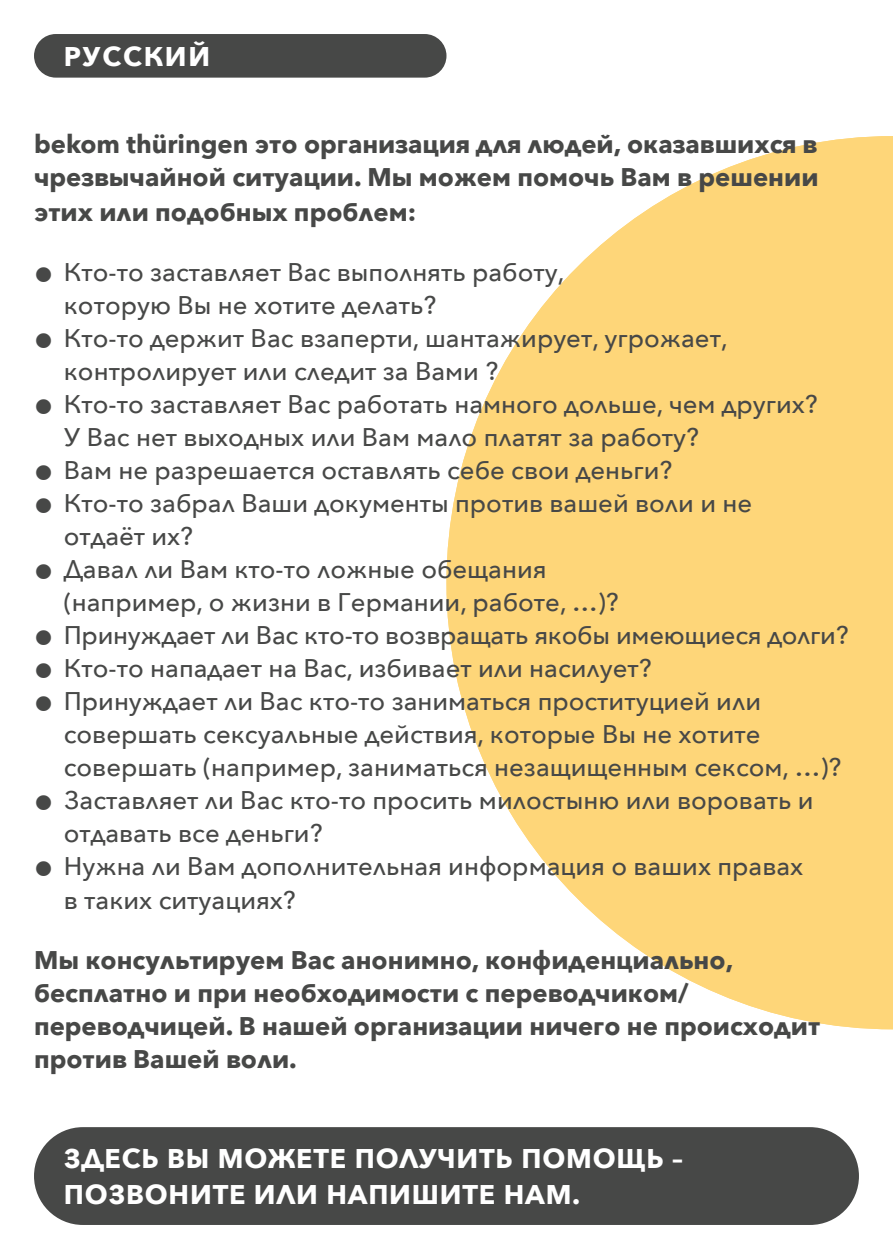
<style>
.page{position:relative;width:893px;height:1259px;background:#fff}
.page>*{position:absolute;margin:0;border:0;box-sizing:border-box;transform-origin:0 0}
.t1{font:700 27px/36px "Avenir Next";letter-spacing:.03em;color:#fff}
.t2{font:700 27px "Avenir Next";letter-spacing:.07em;color:#fff}
.t3{font:500 25.5px/33px "Avenir Next";color:#474847}
.t4{font:700 25.5px/33px "Avenir Next";color:#474847;text-align:justify}
</style>
<div class="page">
<div style="left:34px;top:34px;width:412px;height:44px;background:#474847;border-radius:22px"></div>
<div style="left:34px;top:1127px;width:825px;height:98px;background:#474847;border-radius:49px"></div>
<svg style="left:446px;top:136px;width:447px;height:893px;fill:#fed679"></svg>
<p class="t2" style="left:64px;top:33px;width:148px">РУССКИЙ</p>
<p class="t4" style="left:34px;top:127px;width:786px">bekom thüringen это организация для людей, оказавшихся в чрезвычайной ситуации. Мы можем помочь Вам в решении этих или подобных проблем:</p>
<p class="t3" style="left:64px;top:254px;width:502px;text-indent:-30px">● Кто-то заставляет Вас выполнять работу, которую Вы не хотите делать?</p>
<p class="t3" style="left:64px;top:320px;width:665px;text-indent:-30px">● Кто-то держит Вас взаперти, шантажирует, угрожает, контролирует или следит за Вами ?</p>
<p class="t3" style="left:64px;top:386px;width:755px;text-indent:-30px">● Кто-то заставляет Вас работать намного дольше, чем других?<br>У Вас нет выходных или Вам мало платят за работу?</p>
<p class="t3" style="left:34px;top:452px;width:640px">● Вам не разрешается оставлять себе свои деньги?</p>
<p class="t3" style="left:64px;top:485px;width:690px;text-indent:-30px">● Кто-то забрал Ваши документы против вашей воли и не отдаёт их?</p>
<p class="t3" style="left:64px;top:551px;width:556px;text-indent:-30px">● Давал ли Вам кто-то ложные обещания (например, о жизни в Германии, работе, …)?</p>
<p class="t3" style="left:34px;top:617px;width:816px">● Принуждает ли Вас кто-то возвращать якобы имеющиеся долги?</p>
<p class="t3" style="left:34px;top:650px;width:619px">● Кто-то нападает на Вас, избивает или насилует?</p>
<p class="t3" style="left:64px;top:683px;width:779px;text-indent:-30px">● Принуждает ли Вас кто-то заниматься проституцией или совершать сексуальные действия, которые Вы не хотите совершать (например, заниматься незащищенным сексом, …)?</p>
<p class="t3" style="left:64px;top:782px;width:751px;text-indent:-30px">● Заставляет ли Вас кто-то просить милостыню или воровать и отдавать все деньги?</p>
<p class="t3" style="left:64px;top:848px;width:741px;line-height:34.5px;text-indent:-30px">● Нужна ли Вам дополнительная информация о ваших правах в таких ситуациях?</p>
<p class="t4" style="left:34px;top:943px;width:788px;text-align:left">Мы консультируем Вас анонимно, конфиденциально, бесплатно и при необходимости с переводчиком/ переводчицей. В нашей организации ничего не происходит против Вашей воли.</p>
<p class="t1" style="left:64px;top:1139px;width:621px">ЗДЕСЬ ВЫ МОЖЕТЕ ПОЛУЧИТЬ ПОМОЩЬ –<br>ПОЗВОНИТЕ ИЛИ НАПИШИТЕ НАМ.</p>
</div>
